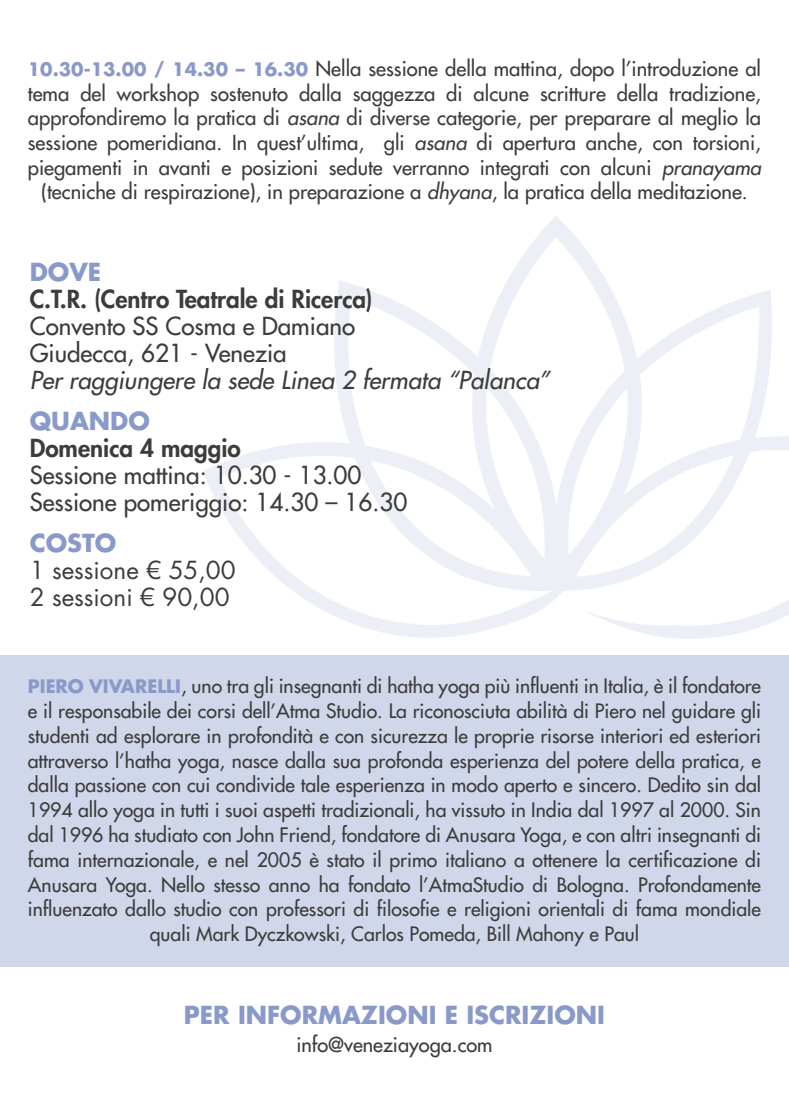
<style>
.page{position:relative;width:789px;height:1116px;background:#fff}
.page>*{position:absolute;margin:0;border:0;box-sizing:border-box;transform-origin:0 0}
.t1{font:24.2px/27px "Futura LT";color:#3c3c3b}
.t2{font:800 24.2px "Futura LT";color:#3c3c3b}
.t3{font:italic 24.2px "Futura LT";color:#3c3c3b}
.t4{font:700 24.2px "Futura LT";color:#899aca}
.t5{font:24.2px/27px "Futura LT";color:#3c3c3b}
.t6{font:20.2px/24.6px "Futura LT";color:#3c3c3b;text-align:center}
.t7{font:20px "Futura LT";color:#3c3c3b}
.t8{font:19.4px/24.8px "Futura LT";color:#3c3c3b;text-align:center}
.s1{font-weight:700;font-size:18.08px;color:#899aca}
.s2{font-style:italic}
.s3{font-size:20px}
</style>
<div class="page">
<div style="left:0;top:655px;width:789px;height:311px;background:#d1d7ea"></div>
<svg style="left:203px;top:216px;width:586px;height:423px"></svg>
<p class="t6" style="left:28px;top:56px;width:735px"><span class="s1">10.30-13.00 / 14.30 – 16.30</span> Nella sessione della mattina, dopo l’introduzione al tema del workshop sostenuto dalla saggezza di alcune scritture della tradizione, approfondiremo la pratica di <span class="s2">asana</span> di diverse categorie, per preparare al meglio la sessione pomeridiana. In quest’ultima, gli <span class="s2">asana</span> di apertura anche, con torsioni, piegamenti in avanti e posizioni sedute verranno integrati con alcuni <span class="s2">pranayama </span>(tecniche di respirazione), in preparazione a <span class="s2">dhyana</span>, la pratica della meditazione.</p>
<p class="t4" style="left:30px;top:256px;width:73px">DOVE</p>
<p class="t2" style="left:30px;top:283px;width:344px">C.T.R. (Centro Teatrale di Ricerca)</p>
<p class="t1" style="left:30px;top:312px;width:327px">Convento SS Cosma e Damiano<br>Giudecca, 621 - Venezia</p>
<p class="t3" style="left:30px;top:365px;width:522px">Per raggiungere la sede Linea 2 fermata “Palanca”</p>
<p class="t4" style="left:30px;top:405px;width:122px">QUANDO</p>
<p class="t2" style="left:30px;top:432px;width:213px">Domenica 4 maggio</p>
<p class="t1" style="left:30px;top:461px;width:379px">Sessione mattina: 10.30 - 13.00<br>Sessione pomeriggio: 14.30 – 16.30</p>
<p class="t4" style="left:30px;top:526px;width:88px">COSTO</p>
<p class="t5" style="left:30px;top:557px;width:208px">1 sessione € 55,00<br>2 sessioni € 90,00</p>
<p class="t8" style="left:28px;top:673px;width:735px"><span class="s1">PIERO VIVARELLI</span><span class="s3">,</span> uno tra gli insegnanti di hatha yoga più influenti in Italia, è il fondatore e il responsabile dei corsi dell’Atma Studio. La riconosciuta abilità di Piero nel guidare gli studenti ad esplorare in profondità e con sicurezza le proprie risorse interiori ed esteriori attraverso l’hatha yoga, nasce dalla sua profonda esperienza del potere della pratica, e dalla passione con cui condivide tale esperienza in modo aperto e sincero. Dedito sin dal 1994 allo yoga in tutti i suoi aspetti tradizionali, ha vissuto in India dal 1997 al 2000. Sin dal 1996 ha studiato con John Friend, fondatore di Anusara Yoga, e con altri insegnanti di fama internazionale, e nel 2005 è stato il primo italiano a ottenere la certificazione di Anusara Yoga. Nello stesso anno ha fondato l’AtmaStudio di Bologna. Profondamente influenzato dallo studio con professori di filosofie e religioni orientali di fama mondiale quali Mark Dyczkowski, Carlos Pomeda, Bill Mahony e Paul</p>
<p class="t4" style="left:184px;top:998px;width:423px">PER INFORMAZIONI E ISCRIZIONI</p>
<p class="t7" style="left:296px;top:1031px;width:198px">info@veneziayoga.com</p>
</div>
